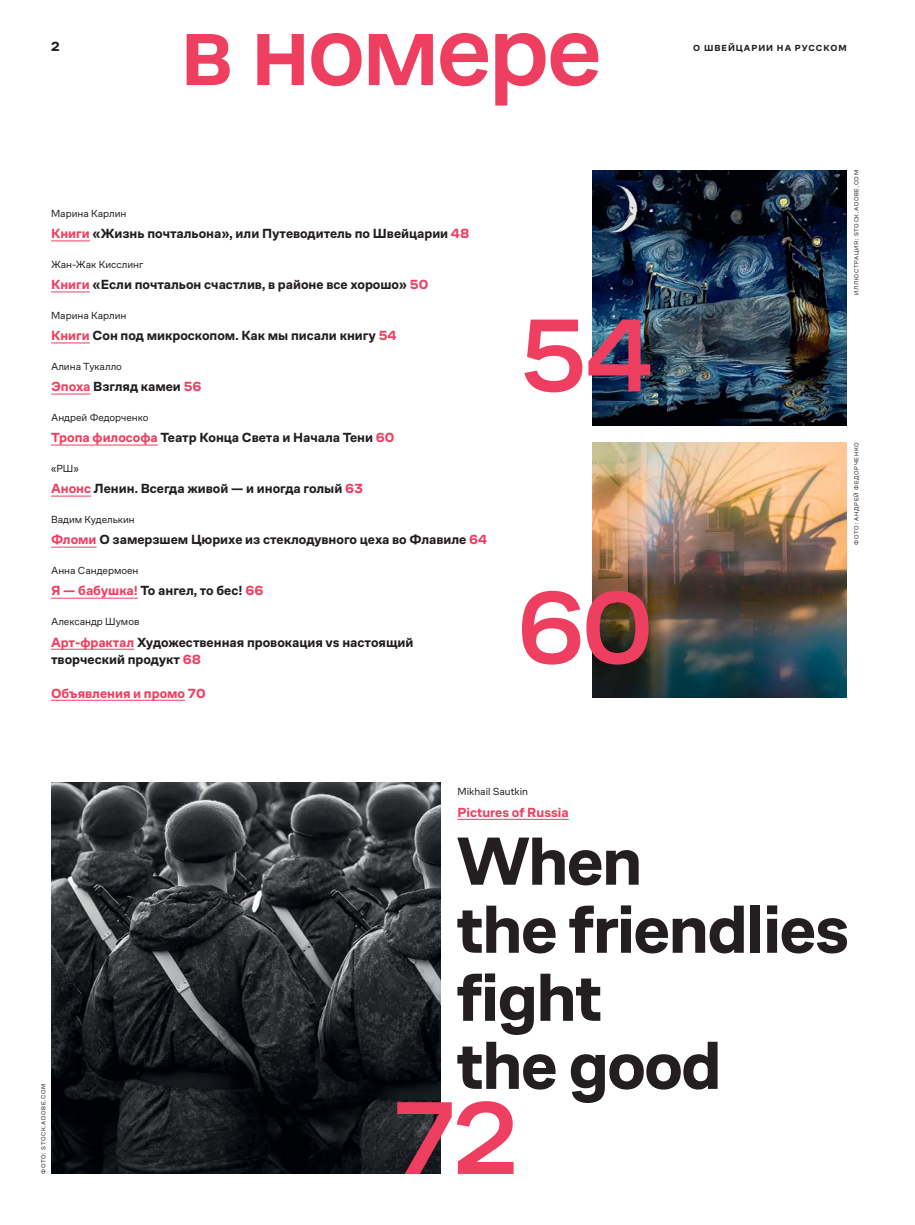
<style>
.page{position:relative;width:915px;height:1225px;background:#fff}
.page>*{position:absolute;margin:0;border:0;box-sizing:border-box;transform-origin:0 0}
.t1{font:500 105.45px "Co Fo Sans";letter-spacing:-.035em;color:#ef3f60}
.t2{font:700 69.3px/68.1px "Co Fo Sans";letter-spacing:-.025em;color:#231f20}
.t3{font:700 13.5px/17px "Co Fo Sans";color:#231f20}
.t4{font:700 13.5px "Co Fo Sans";color:#ef3f60}
.t5{font:10.5px "Co Fo Sans";color:#231f20}
.t6{font:700 9px "Co Fo Sans";letter-spacing:.11em;color:#231f20}
.t7{font:6px "Co Fo Sans";letter-spacing:.1em;color:#231f20}
.s1{color:#ef3f60}
</style>
<div class="page">
<img style="left:51px;top:782px;width:389px;height:392px">
<img style="left:592px;top:170px;width:254px;height:255px">
<img style="left:592px;top:442px;width:254px;height:255px">
<hr style="left:51px;top:700px;width:134px;height:1px;background:#ef3f60">
<hr style="left:51px;top:241px;width:39px;height:1px;background:#ef3f60">
<hr style="left:51px;top:292px;width:39px;height:1px;background:#ef3f60">
<hr style="left:51px;top:343px;width:39px;height:1px;background:#ef3f60">
<hr style="left:51px;top:547px;width:46px;height:1px;background:#ef3f60">
<hr style="left:51px;top:649px;width:83px;height:1px;background:#ef3f60">
<hr style="left:51px;top:394px;width:39px;height:1px;background:#ef3f60">
<hr style="left:51px;top:598px;width:87px;height:1px;background:#ef3f60">
<hr style="left:457px;top:819px;width:111px;height:1px;background:#ef3f60">
<hr style="left:51px;top:445px;width:107px;height:1px;background:#ef3f60">
<hr style="left:51px;top:496px;width:40px;height:1px;background:#ef3f60">
<h1 class="t1" style="left:179px;top:13px;width:424px">в номере</h1>
<p class="t3" style="left:51px;top:39px;width:10px">2</p>
<p class="t6" style="left:693px;top:45px;width:155px">О ШВЕЙЦАРИИ НА РУССКОМ</p>
<p class="t5" style="left:51px;top:210px;width:77px">Марина Карлин</p>
<p class="t3" style="left:51px;top:226px;width:419px"><span class="s1">Книги</span> «Жизнь почтальона», или Путеводитель по Швейцарии <span class="s1">48</span></p>
<p class="t5" style="left:51px;top:261px;width:94px">Жан-Жак Кисслинг</p>
<p class="t3" style="left:51px;top:277px;width:378px"><span class="s1">Книги</span> «Если почтальон счастлив, в районе все хорошо» <span class="s1">50</span></p>
<p class="t5" style="left:51px;top:312px;width:77px">Марина Карлин</p>
<p class="t3" style="left:51px;top:328px;width:347px"><span class="s1">Книги</span> Cон под микроскопом. Как мы писали книгу <span class="s1">54</span></p>
<p class="t5" style="left:51px;top:363px;width:72px">Алина Тукалло</p>
<p class="t3" style="left:51px;top:379px;width:152px"><span class="s1">Эпоха</span> Взгляд камеи <span class="s1">56</span></p>
<h1 class="t1" style="left:519px;top:320px;width:136px">54</h1>
<p class="t7" style="left:853px;top:294px;width:126px;rotate:-90deg">ИЛЛЮСТРАЦИЯ: STOCK.ADOBE.COM</p>
<p class="t5" style="left:51px;top:414px;width:99px">Андрей Федорченко</p>
<p class="t3" style="left:51px;top:431px;width:345px"><span class="s1">Тропа философа</span> Театр Конца Света и Начала Тени <span class="s1">60</span></p>
<p class="t5" style="left:51px;top:465px;width:29px">«РШ»</p>
<p class="t3" style="left:51px;top:482px;width:313px"><span class="s1">Анонс</span> Ленин. Всегда живой — и иногда голый <span class="s1">63</span></p>
<p class="t5" style="left:51px;top:516px;width:85px">Вадим Куделькин</p>
<p class="t3" style="left:51px;top:533px;width:437px"><span class="s1">Фломи</span> О замерзшем Цюрихе из стеклодувного цеха во Флавиле <span class="s1">64</span></p>
<p class="t5" style="left:51px;top:567px;width:89px">Анна Сандермоен</p>
<p class="t3" style="left:51px;top:584px;width:214px"><span class="s1">Я — бабушка!</span> То ангел, то бес! <span class="s1">66</span></p>
<p class="t5" style="left:51px;top:618px;width:90px">Александр Шумов</p>
<p class="t3" style="left:51px;top:635px;width:364px"><span class="s1">Арт-фрактал</span> Художественная провокация vs настоящий творческий продукт <span class="s1">68</span></p>
<p class="t4" style="left:51px;top:688px;width:156px">Объявления и промо 70</p>
<h1 class="t1" style="left:516px;top:592px;width:139px">60</h1>
<p class="t7" style="left:853px;top:544px;width:104px;rotate:-90deg">ФОТО: АНДРЕЙ ФЕДОРЧЕНКО</p>
<p class="t7" style="left:41px;top:1174px;width:92px;rotate:-90deg">ФОТО: STOCK.ADOBE.COM</p>
<p class="t5" style="left:457px;top:788px;width:72px">Mikhail Sautkin</p>
<p class="t4" style="left:457px;top:807px;width:113px">Pictures of Russia</p>
<h2 class="t2" style="left:456px;top:834px;width:394px">When<br>the friendlies fight<br>the good</h2>
<h1 class="t1" style="left:393px;top:1102px;width:126px">72</h1>
</div>
